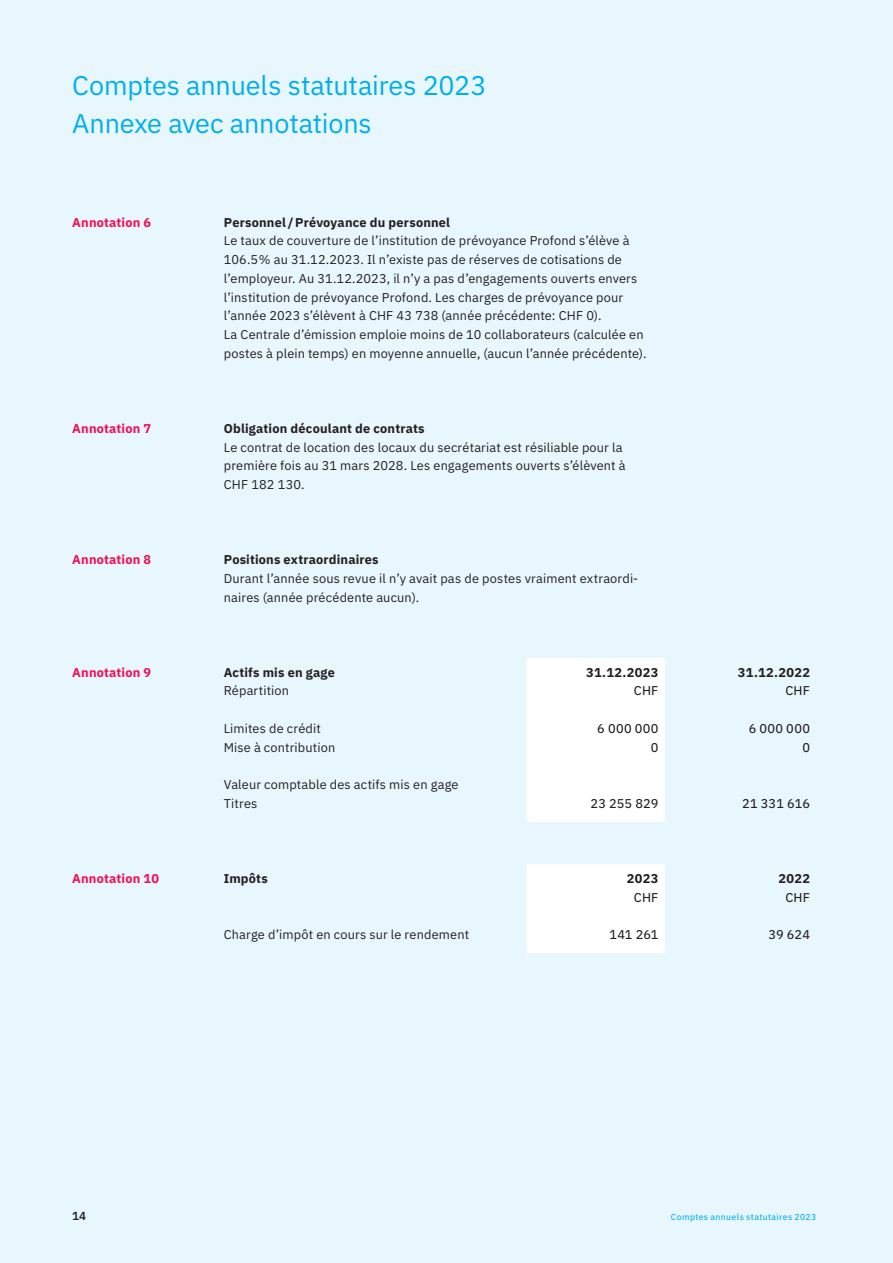
<style>
.page{position:relative;width:893px;height:1263px;background:#e8f6fd}
.page>*{position:absolute;margin:0;border:0;box-sizing:border-box;transform-origin:0 0}
.t1{font:27px/37.5px "IBM Plex Sans";letter-spacing:-.005em;color:#00aeef}
.t2{font:12.75px/18.8px "IBM Plex Sans";letter-spacing:.015em;color:#231f20}
.t3{font:700 12.75px "IBM Plex Sans";letter-spacing:.015em;color:#231f20}
.t4{font:700 12.75px "IBM Plex Sans";letter-spacing:.015em;color:#ee1059}
.t5{font:12.75px "IBM Plex Sans Text";letter-spacing:.015em;color:#231f20}
.t6{font:600 11.7px "IBM Plex Sans";color:#231f20}
.t7{font:8.7px "IBM Plex Sans Text";letter-spacing:.045em;color:#00aeef}
</style>
<div class="page">
<div style="left:527px;top:658px;width:138px;height:164px;background:#fff"></div>
<div style="left:527px;top:864px;width:138px;height:89px;background:#fff"></div>
<h1 class="t1" style="left:72px;top:65px;width:416px">Comptes annuels statutaires 2023<br>Annexe avec annotations</h1>
<p class="t4" style="left:72px;top:212px;width:80px">Annotation 6</p>
<p class="t3" style="left:224px;top:212px;width:228px">Personnel /Prévoyance du personnel</p>
<p class="t2" style="left:224px;top:230px;width:424px">Le taux de couverture de l’institution de prévoyance Profond s’élève à 106.5% au 31.12.2023. Il n’existe pas de réserves de cotisations de l’employeur. Au 31.12.2023, il n’y a pas d’engagements ouverts envers l’institution de prévoyance Profond. Les charges de prévoyance pour l’année 2023 s’élèvent à CHF 43 738 (année précédente: CHF 0).<br>La Centrale d’émission emploie moins de 10 collaborateurs (calculée en postes à plein temps) en moyenne annuelle, (aucun l’année précédente).</p>
<p class="t4" style="left:72px;top:418px;width:80px">Annotation 7</p>
<p class="t3" style="left:224px;top:418px;width:202px">Obligation découlant de contrats</p>
<p class="t2" style="left:224px;top:437px;width:403px">Le contrat de location des locaux du secrétariat est résiliable pour la première fois au 31 mars 2028. Les engagements ouverts s’élèvent à<br>CHF 182 130.</p>
<p class="t4" style="left:72px;top:549px;width:80px">Annotation 8</p>
<p class="t3" style="left:224px;top:549px;width:156px">Positions extraordinaires</p>
<p class="t2" style="left:224px;top:568px;width:416px">Durant l’année sous revue il n’y avait pas de postes vraiment extraordi&shy;naires (année précédente aucun).</p>
<p class="t4" style="left:72px;top:662px;width:80px">Annotation 9</p>
<p class="t3" style="left:224px;top:662px;width:113px">Actifs mis en gage</p>
<p class="t3" style="left:586px;top:662px;width:74px">31.12.2023</p>
<p class="t3" style="left:738px;top:662px;width:74px">31.12.2022</p>
<p class="t2" style="left:224px;top:680px;width:67px">Répartition</p>
<p class="t5" style="left:634px;top:681px;width:26px">CHF</p>
<p class="t5" style="left:785px;top:681px;width:26px">CHF</p>
<p class="t2" style="left:224px;top:718px;width:99px">Limites de crédit</p>
<p class="t5" style="left:597px;top:718px;width:63px">6 000 000</p>
<p class="t5" style="left:749px;top:718px;width:63px">6 000 000</p>
<p class="t2" style="left:224px;top:737px;width:113px">Mise à contribution</p>
<p class="t5" style="left:651px;top:737px;width:9px">0</p>
<p class="t5" style="left:802px;top:737px;width:9px">0</p>
<p class="t2" style="left:224px;top:774px;width:236px">Valeur comptable des actifs mis en gage<br>Titres</p>
<p class="t5" style="left:590px;top:793px;width:70px">23 255 829</p>
<p class="t5" style="left:742px;top:793px;width:69px">21 331 616</p>
<p class="t4" style="left:72px;top:868px;width:88px">Annotation 10</p>
<p class="t3" style="left:224px;top:868px;width:46px">Impôts</p>
<p class="t3" style="left:627px;top:868px;width:33px">2023</p>
<p class="t3" style="left:779px;top:868px;width:33px">2022</p>
<p class="t5" style="left:634px;top:887px;width:26px">CHF</p>
<p class="t5" style="left:785px;top:887px;width:26px">CHF</p>
<p class="t2" style="left:224px;top:924px;width:247px">Charge d’impôt en cours sur le rendement</p>
<p class="t5" style="left:609px;top:925px;width:51px">141 261</p>
<p class="t5" style="left:768px;top:925px;width:43px">39 624</p>
<p class="t6" style="left:72px;top:1207px;width:16px">14</p>
<p class="t7" style="left:671px;top:1210px;width:147px">Comptes annuels statutaires 2023</p>
</div>
